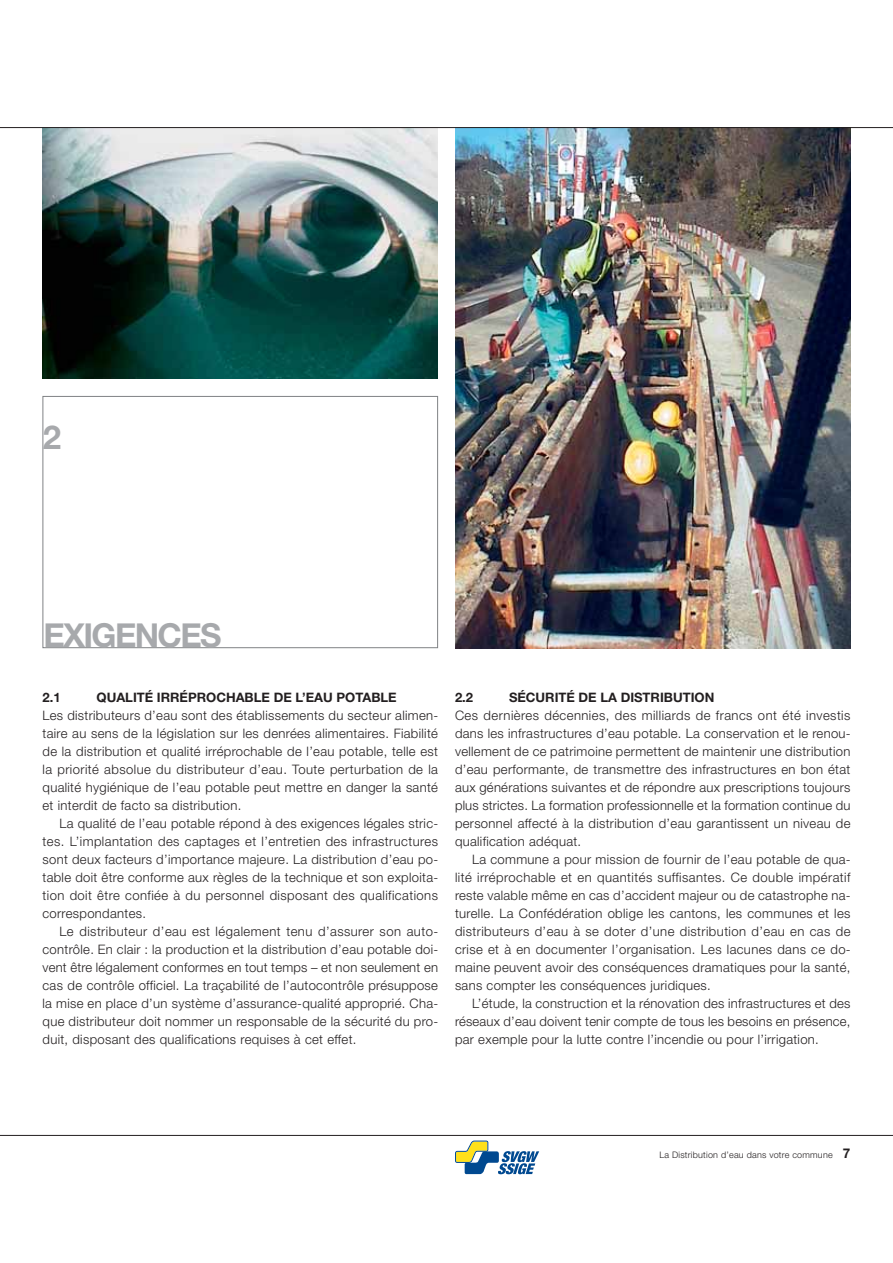
<style>
.page{position:relative;width:893px;height:1263px;background:#fff}
.page>*{position:absolute;margin:0;border:0;box-sizing:border-box;transform-origin:0 0}
.t1{font:700 33px "Helvetica Neue LT Pro";letter-spacing:-.05em;color:#a7a9ac}
.t2{font:300 13.05px/18px "Helvetica Neue LT Pro";letter-spacing:.025em;color:#231f20;text-align:justify}
.t3{font:700 13.05px "Helvetica Neue LT Pro";color:#231f20}
.t4{font:300 9px "Helvetica Neue LT Pro";letter-spacing:.025em;color:#231f20}
.s1{font-weight:700;font-size:13.5px}
</style>
<div class="page">
<img style="left:455px;top:128px;width:395px;height:520px">
<img style="left:43px;top:128px;width:395px;height:250px">
<div style="left:43px;top:396px;width:395px;height:252px;border:1px solid #808285"></div>
<hr style="left:0;top:127px;width:893px;height:1px;background:#231f20">
<hr style="left:0;top:1135px;width:893px;height:1px;background:#231f20">
<svg style="left:455px;top:1140px;width:84px;height:34px"></svg>
<h1 class="t1" style="left:43px;top:426px;width:20px">2</h1>
<h1 class="t1" style="left:43px;top:624px;width:180px">EXIGENCES</h1>
<p class="t3" style="left:43px;top:693px;width:20px">2.1</p>
<p class="t3" style="left:97px;top:693px;width:302px">QUALITÉ IRRÉPROCHABLE DE L’EAU POTABLE</p>
<p class="t2" style="left:43px;top:708px;width:397px">Les distributeurs d’eau sont des établissements du secteur alimen&shy;taire au sens de la législation sur les denrées alimentaires. Fiabilité de la distribution et qualité irréprochable de l’eau potable, telle est la priorité absolue du distributeur d’eau. Toute perturbation de la qualité hygiénique de l’eau potable peut mettre en danger la santé et interdit de facto sa distribution.</p>
<p class="t2" style="left:43px;top:816px;width:397px;text-indent:17px">La qualité de l’eau potable répond à des exigences légales stric&shy;tes. L’implantation des captages et l’entretien des infrastructures sont deux facteurs d’importance majeure. La distribution d’eau po&shy;table doit être conforme aux règles de la technique et son exploita&shy;tion doit être confiée à du personnel disposant des qualifications correspondantes.</p>
<p class="t2" style="left:43px;top:924px;width:397px;text-indent:17px">Le distributeur d’eau est légalement tenu d’assurer son auto&shy;contrôle. En clair : la production et la distribution d’eau potable doi&shy;vent être légalement conformes en tout temps – et non seulement en cas de contrôle officiel. La traçabilité de l’autocontrôle présuppose la mise en place d’un système d’assurance-qualité approprié. Cha&shy;que distributeur doit nommer un responsable de la sécurité du pro&shy;duit, disposant des qualifications requises à cet effet.</p>
<p class="t3" style="left:455px;top:693px;width:20px">2.2</p>
<p class="t3" style="left:509px;top:693px;width:207px">SÉCURITÉ DE LA DISTRIBUTION</p>
<p class="t2" style="left:455px;top:708px;width:397px">Ces dernières décennies, des milliards de francs ont été investis dans les infrastructures d’eau potable. La conservation et le renou&shy;vellement de ce patrimoine permettent de maintenir une distribution d’eau performante, de transmettre des infrastructures en bon état aux générations suivantes et de répondre aux prescriptions toujours plus strictes. La formation professionnelle et la formation continue du personnel affecté à la distribution d’eau garantissent un niveau de qualification adéquat.</p>
<p class="t2" style="left:455px;top:852px;width:397px;text-indent:17px">La commune a pour mission de fournir de l’eau potable de qua&shy;lité irréprochable et en quantités suffisantes. Ce double impératif reste valable même en cas d’accident majeur ou de catastrophe na&shy;turelle. La Confédération oblige les cantons, les communes et les distributeurs d’eau à se doter d’une distribution d’eau en cas de crise et à en documenter l’organisation. Les lacunes dans ce do&shy;maine peuvent avoir des conséquences dramatiques pour la santé, sans compter les conséquences juridiques.</p>
<p class="t2" style="left:455px;top:996px;width:397px;text-indent:17px">L’étude, la construction et la rénovation des infrastructures et des réseaux d’eau doivent tenir compte de tous les besoins en présence, par exemple pour la lutte contre l’incendie ou pour l’irrigation.</p>
<p class="t4" style="left:659px;top:1151px;width:193px">La Distribution d’eau dans votre commune <span class="s1">7</span></p>
</div>
